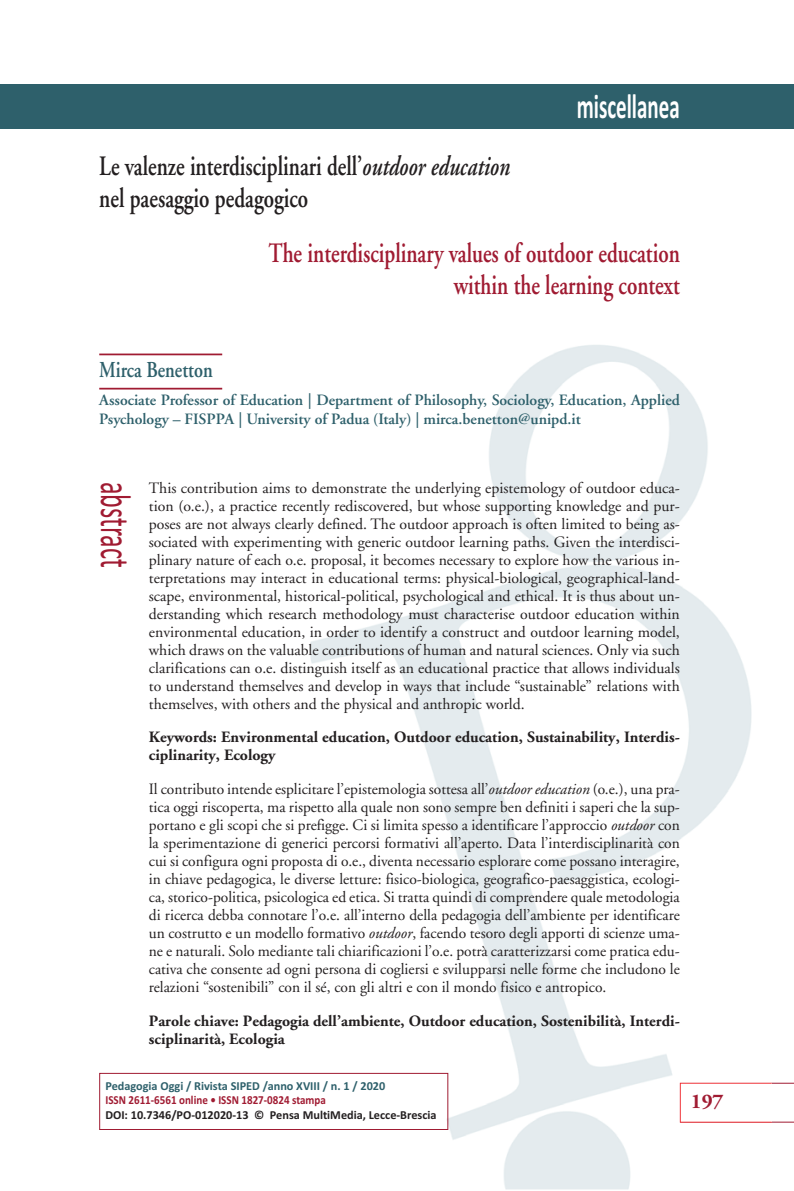
<style>
.page{position:relative;width:794px;height:1191px;background:#fff}
.page>*{position:absolute;margin:0;border:0;box-sizing:border-box;transform-origin:0 0}
.t1{font:43.75px "Calibri";color:#a01b32;scale:.6 1}
.t2{font:700 35px "Calibri";color:#fff;scale:.6 1}
.t3{font:600 28px/31.5px "Adobe Garamond";color:#231f20;scale:.75 1}
.t4{font:600 28px/31.5px "Adobe Garamond";color:#a01b32;text-align:right;scale:.75 1}
.t5{font:600 22.75px "Adobe Garamond";color:#2e606b;scale:.8 1}
.t6{font:700 21px "Adobe Garamond Pro";color:#a01b32}
.t7{font:15.75px/18px "Adobe Garamond";color:#231f20;text-align:justify}
.t8{font:700 15.75px/18px "Adobe Garamond";color:#231f20}
.t9{font:600 15.75px/19.2px "Adobe Garamond";color:#2e606b}
.t10{font:700 12.25px "Calibri";color:#231f20}
.t11{font:700 12.25px "Calibri";color:#2e606b}
.t12{font:700 12.25px "Calibri";color:#a01b32;scale:.9 1}
.s1{font-style:italic}
</style>
<div class="page">
<svg style="left:771px;top:1082px;width:23px;height:40px"></svg>
<img style="left:310px;top:345px;width:461px;height:844px">
<img style="left:680px;top:1082px;width:91px;height:40px">
<div style="left:99px;top:1073px;width:349px;height:57px;border:1px solid #a01b32"></div>
<div style="left:0;top:84px;width:794px;height:45px;background:#2e606b"></div>
<hr style="left:99px;top:353px;width:123px;height:2px;background:#a01b32">
<hr style="left:99px;top:388px;width:123px;height:1px;background:#a01b32">
<h2 class="t2" style="left:577px;top:85px;width:173px">miscellanea</h2>
<h3 class="t3" style="left:99px;top:153px;width:549px">Le valenze interdisciplinari dell’<span class="s1">outdoor education </span>nel paesaggio pedagogico</h3>
<h3 class="t4" style="left:268px;top:240px;width:550px">The interdisciplinary values of outdoor education within the learning context</h3>
<h3 class="t5" style="left:99px;top:360px;width:143px">Mirca Benetton</h3>
<p class="t9" style="left:99px;top:391px;width:582px">Associate Professor of Education | Department of Philosophy, Sociology, Education, Applied<br>Psychology – FISPPA | University of Padua (Italy) | mirca.benetton@unipd.it</p>
<h1 class="t1" style="left:142px;top:481px;width:145px;rotate:90deg">abstract</h1>
<p class="t7" style="left:149px;top:480px;width:532px">This contribution aims to demonstrate the underlying epistemology of outdoor educa&shy;tion (o.e.), a practice recently rediscovered, but whose supporting knowledge and pur&shy;poses are not always clearly defined. The outdoor approach is often limited to being as&shy;sociated with experimenting with generic outdoor learning paths. Given the interdisci&shy;plinary nature of each o.e. proposal, it becomes necessary to explore how the various in&shy;terpretations may interact in educational terms: physical-biological, geographical-land&shy;scape, environmental, historical-political, psychological and ethical. It is thus about un&shy;derstanding which research methodology must characterise outdoor education within environmental education, in order to identify a construct and outdoor learning model, which draws on the valuable contributions of human and natural sciences. Only via such clarifications can o.e. distinguish itself as an educational practice that allows individuals to understand themselves and develop in ways that include “sustainable” relations with themselves, with others and the physical and anthropic world.</p>
<p class="t8" style="left:149px;top:730px;width:532px">Keywords: Environmental education, Outdoor education, Sustainability, Interdis&shy;ciplinarity, Ecology</p>
<p class="t7" style="left:149px;top:781px;width:532px">Il contributo intende esplicitare l’epistemologia sottesa all’<span class="s1">outdoor education</span> (o.e.), una pra&shy;tica oggi riscoperta, ma rispetto alla quale non sono sempre ben definiti i saperi che la sup&shy;portano e gli scopi che si prefigge. Ci si limita spesso a identificare l’approccio <span class="s1">outdoor</span> con la sperimentazione di generici percorsi formativi all’aperto. Data l’interdisciplinarità con cui si configura ogni proposta di o.e., diventa necessario esplorare come possano interagire, in chiave pedagogica, le diverse letture: fisico-biologica, geografico-paesaggistica, ecologi&shy;ca, storico-politica, psicologica ed etica. Si tratta quindi di comprendere quale metodologia di ricerca debba connotare l’o.e. all’interno della pedagogia dell’ambiente per identificare un costrutto e un modello formativo <span class="s1">outdoor</span>, facendo tesoro degli apporti di scienze uma&shy;ne e naturali. Solo mediante tali chiarificazioni l’o.e. potrà caratterizzarsi come pratica edu&shy;cativa che consente ad ogni persona di cogliersi e svilupparsi nelle forme che includono le relazioni “sostenibili” con il sé, con gli altri e con il mondo fisico e antropico.</p>
<p class="t8" style="left:149px;top:1013px;width:532px">Parole chiave: Pedagogia dell’ambiente, Outdoor education, Sostenibilità, Interdi - sciplinarità, Ecologia</p>
<p class="t11" style="left:105px;top:1078px;width:281px">Pedagogia Oggi / Rivista SIPED /anno XVIII / n. 1 / 2020</p>
<p class="t12" style="left:105px;top:1092px;width:246px">ISSN 2611-6561 online • ISSN 1827-0824 stampa</p>
<p class="t10" style="left:105px;top:1107px;width:333px">DOI: 10.7346/PO-012020-13 © Pensa MultiMedia, Lecce-Brescia</p>
<h3 class="t6" style="left:690px;top:1093px;width:34px">197</h3>
</div>
